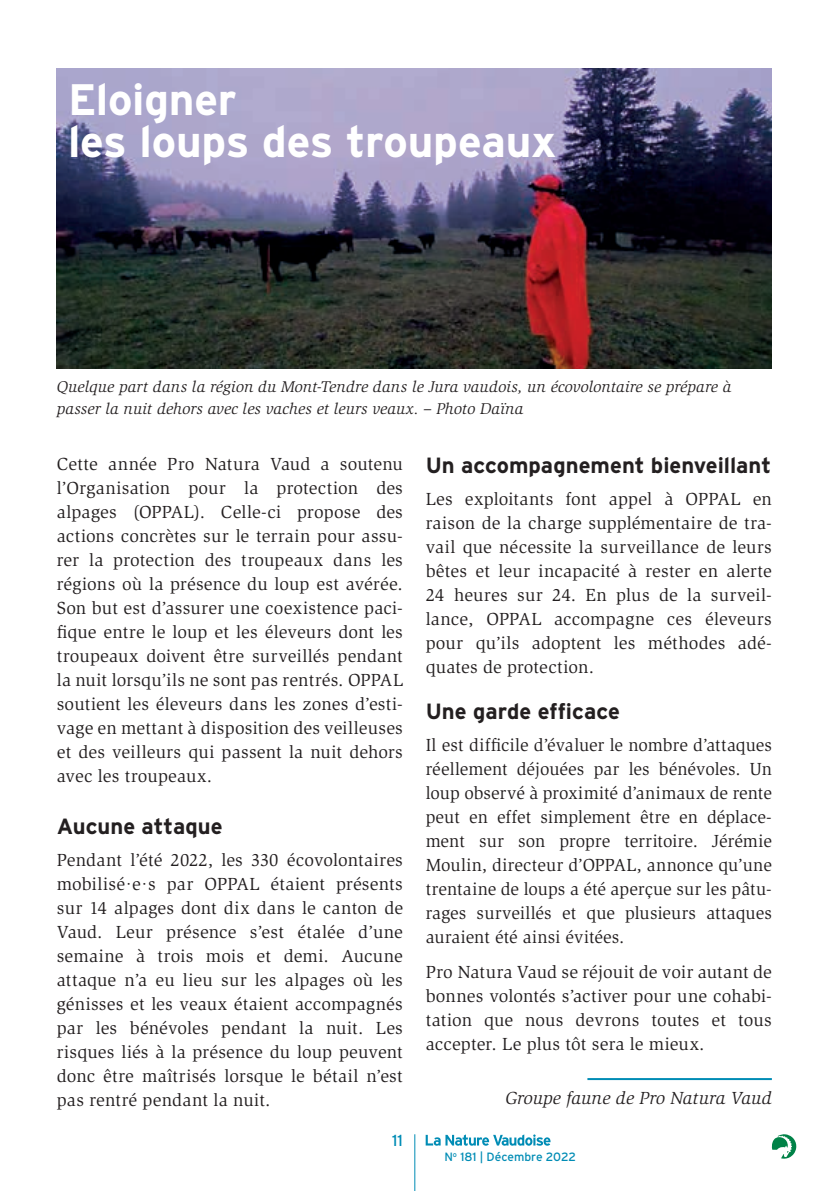
<style>
.page{position:relative;width:840px;height:1191px;background:#fff}
.page>*{position:absolute;margin:0;border:0;box-sizing:border-box;transform-origin:0 0}
.t1{font:700 44px/42px "Interstate";letter-spacing:-.005em;color:#fff}
.t2{font:700 22px "Interstate";color:#231f20}
.t3{font:18px/24px "Slimbach Std";letter-spacing:.01em;color:#231f20;text-align:justify}
.t4{font:italic 18px "Slimbach Std";color:#231f20}
.t5{font:italic 16px/22px "Slimbach Std";letter-spacing:.01em;color:#231f20}
.t6{font:16px "Interstate";color:#008cb5}
.t7{font:12px "Interstate";color:#008cb5}
</style>
<div class="page">
<hr style="left:414px;top:1134px;width:1px;height:57px;background:#008cb5">
<svg style="left:771px;top:1134px;width:25px;height:25px"></svg>
<svg style="left:425px;top:1134px;width:125px;height:11px"></svg>
<hr style="left:587px;top:1078px;width:184px;height:2px;background:#008cb5">
<img style="left:57px;top:68px;width:714px;height:301px">
<h1 class="t1" style="left:68px;top:78px;width:489px">Eloigner<br>les loups des troupeaux</h1>
<p class="t5" style="left:57px;top:375px;width:675px">Quelque part dans la région du Mont-Tendre dans le Jura vaudois, un écovolontaire se prépare à passer la nuit dehors avec les vaches et leurs veaux. – Photo Daïna</p>
<p class="t3" style="left:57px;top:452px;width:347px">Cette année Pro Natura Vaud a soutenu l’Organisation pour la protection des alpages (OPPAL). Celle-ci propose des actions concrètes sur le terrain pour assu&shy;rer la protection des troupeaux dans les régions où la présence du loup est avérée.<br>Son but est d’assurer une coexistence paci&shy;fique entre le loup et les éleveurs dont les troupeaux doivent être surveillés pendant la nuit lorsqu’ils ne sont pas rentrés. OPPAL soutient les éleveurs dans les zones d’esti&shy;vage en mettant à disposition des veilleuses et des veilleurs qui passent la nuit dehors avec les troupeaux.</p>
<p class="t2" style="left:57px;top:813px;width:167px">Aucune attaque</p>
<p class="t3" style="left:57px;top:847px;width:347px">Pendant l’été 2022, les 330 écovolontaires mobilisé·e·s par OPPAL étaient présents sur 14 alpages dont dix dans le canton de Vaud. Leur présence s’est étalée d’une semaine à trois mois et demi. Aucune attaque n’a eu lieu sur les alpages où les génisses et les veaux étaient accompagnés par les bénévoles pendant la nuit. Les risques liés à la présence du loup peuvent donc être maîtrisés lorsque le bétail n’est pas rentré pendant la nuit.</p>
<p class="t6" style="left:392px;top:1130px;width:12px">11</p>
<p class="t2" style="left:425px;top:453px;width:347px">Un accompagnement bienveillant</p>
<p class="t3" style="left:425px;top:487px;width:347px">Les exploitants font appel à OPPAL en raison de la charge supplémentaire de tra&shy;vail que nécessite la surveillance de leurs bêtes et leur incapacité à rester en alerte 24 heures sur 24. En plus de la surveil&shy;lance, OPPAL accompagne ces éleveurs pour qu’ils adoptent les méthodes adé&shy;quates de protection.</p>
<p class="t2" style="left:425px;top:699px;width:195px">Une garde efficace</p>
<p class="t3" style="left:425px;top:733px;width:347px">Il est difficile d’évaluer le nombre d’attaques réellement déjouées par les bénévoles. Un loup observé à proximité d’animaux de rente peut en effet simplement être en déplace&shy;ment sur son propre territoire. Jérémie Moulin, directeur d’OPPAL, annonce qu’une trentaine de loups a été aperçue sur les pâtu&shy;rages surveillés et que plusieurs attaques auraient été ainsi évitées.</p>
<p class="t3" style="left:425px;top:960px;width:347px">Pro Natura Vaud se réjouit de voir autant de bonnes volontés s’activer pour une cohabi&shy;tation que nous devrons toutes et tous accepter. Le plus tôt sera le mieux.</p>
<p class="t4" style="left:505px;top:1087px;width:268px">Groupe faune de Pro Natura Vaud</p>
<p class="t7" style="left:444px;top:1150px;width:133px">N<sup>o</sup> 181 | Décembre 2022</p>
</div>
